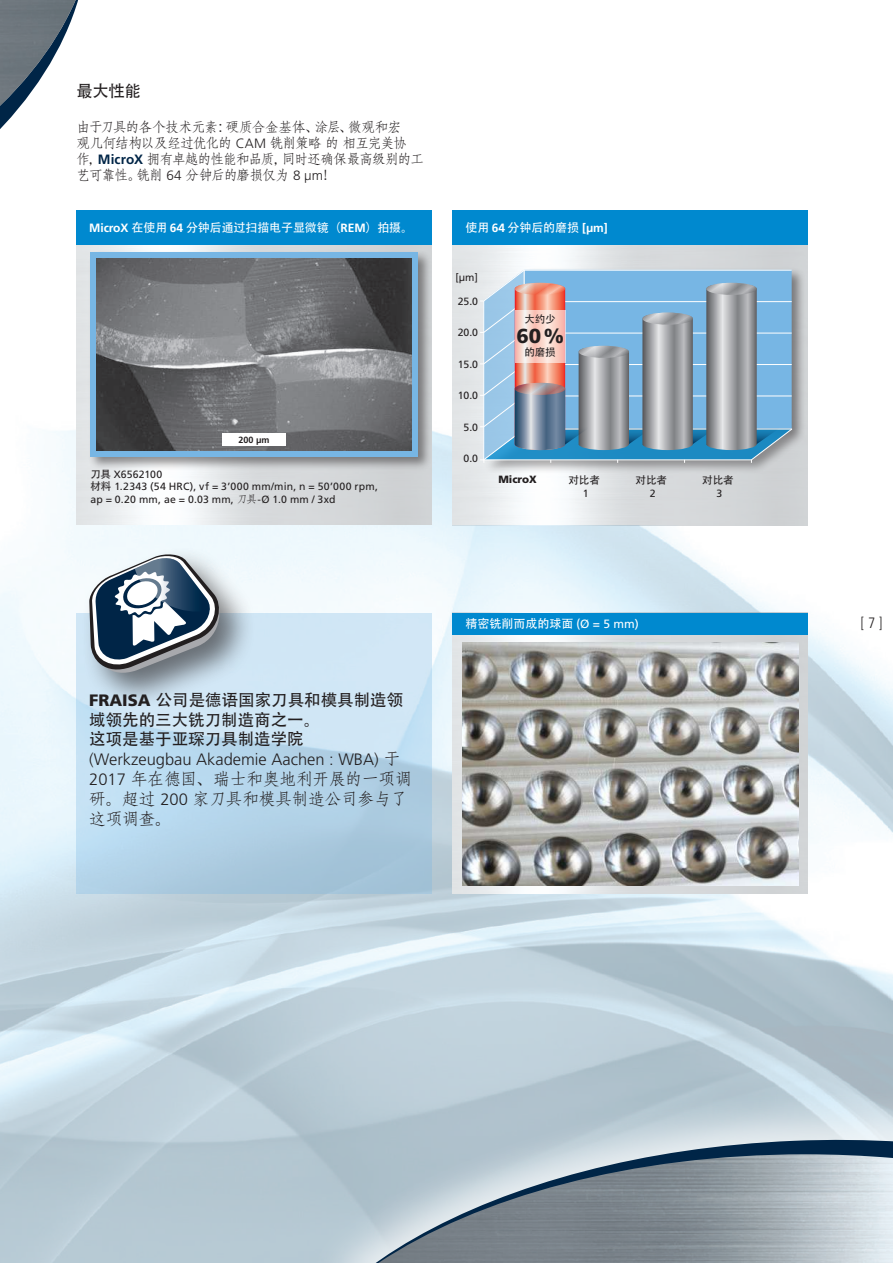
<style>
.page{position:relative;width:893px;height:1263px;background:#fff}
.page>*{position:absolute;margin:0;border:0;box-sizing:border-box;transform-origin:0 0}
.t1{font:900 20.25px "Frutiger LT Std";color:#231f20}
.t2{font:16.5px/19.8px "Adobe Heiti Std";color:#231f20}
.t3{font:16.5px/19.8px "Adobe Fangsong Std";color:#231f20}
.t4{font:300 16.5px "Frutiger LT Pro";color:#231f20}
.t5{font:300 condensed 15px "Frutiger LT Std";color:#231f20}
.t6{font:13.5px/16.2px "Adobe Fangsong Std";letter-spacing:-.05em;color:#231f20}
.t7{font:12px "Adobe Heiti Std";letter-spacing:-.01em;color:#fff}
.t8{font:10.5px/12.6px "Frutiger LT Std";letter-spacing:.02em;color:#231f20}
.t9{font:10.5px "Adobe Heiti Std";color:#231f20}
.t10{font:900 10.5px "Frutiger LT Std";color:#231f20}
.t11{font:700 9px "Frutiger LT Std";color:#231f20}
.s1{font-family:"Frutiger LT Pro";font-weight:300}
.s2{font-family:"Frutiger LT Pro";font-weight:700;color:#002547}
.s3{font-family:"Frutiger LT Std";font-weight:700}
.s4{font-family:"Adobe Heiti Std"}
.s5{font-family:"Adobe Fangsong Std"}
.s6{font-family:"Frutiger LT Pro";font-weight:900}
.s7{font-family:"Adobe Fangsong Std";font-weight:400}
.s8{font-family:"Frutiger LT Std"}
</style>
<div class="page">
<img style="left:0;top:327px;width:893px;height:936px">
<svg style="left:77px;top:613px;width:355px;height:280px"></svg>
<svg style="left:0;top:0;width:99px;height:362px"></svg>
<img style="left:0;top:0;width:76px;height:106px">
<div style="left:81px;top:547px;width:175px;height:162px;background:#231f20;opacity:.6"></div>
<svg style="left:89px;top:553px;width:135px;height:126px"></svg>
<img style="left:77px;top:245px;width:355px;height:280px">
<img style="left:453px;top:634px;width:355px;height:259px">
<img style="left:453px;top:245px;width:355px;height:280px">
<img style="left:462px;top:643px;width:336px;height:242px">
<div style="left:483px;top:267px;width:323px;height:207px;background:#231f20;opacity:.5"></div>
<svg style="left:479px;top:269px;width:314px;height:194px"></svg>
<div style="left:88px;top:250px;width:344px;height:221px;background:#231f20;opacity:.5"></div>
<svg style="left:90px;top:252px;width:328px;height:204px;fill:#77b6e4"></svg>
<img style="left:97px;top:259px;width:314px;height:191px">
<svg style="left:515px;top:383px;width:50px;height:12px"></svg>
<div style="left:77px;top:211px;width:355px;height:34px;background:#0089cf"></div>
<div style="left:453px;top:613px;width:355px;height:21px;background:#0089cf"></div>
<div style="left:453px;top:211px;width:355px;height:34px;background:#0089cf"></div>
<div style="left:222px;top:433px;width:64px;height:13px;background:#fff"></div>
<svg style="left:515px;top:310px;width:51px;height:52px"></svg>
<div style="left:308px;top:1087px;width:585px;height:176px;background:#fff;opacity:.75"></div>
<svg style="left:284px;top:1128px;width:609px;height:135px;fill:#b3c6d0"></svg>
<img style="left:378px;top:1154px;width:515px;height:109px">
<h2 class="t2" style="left:77px;top:82px;width:66px">最大性能</h2>
<p class="t6" style="left:77px;top:119px;width:349px">由于刀具的各个技术元素：硬质合金基体、涂层、微观和宏<br>观几何结构以及经过优化的 <span class="s1">CAM</span> 铣削策略 的 相互完美协<br>作，<span class="s2">MicroX</span> 拥有卓越的性能和品质，同时还确保最高级别的工艺可靠性。铣削 <span class="s1">64</span> 分钟后的磨损仅为 <span class="s1">8 μm</span>！</p>
<p class="t7" style="left:89px;top:221px;width:325px"><span class="s3">MicroX</span> 在使用 <span class="s3">64</span> 分钟后通过扫描电子显微镜（<span class="s3">REM</span>）拍摄。</p>
<p class="t11" style="left:239px;top:434px;width:33px">200 μm</p>
<p class="t8" style="left:90px;top:468px;width:289px"><span class="s4">刀具</span> X6562100<br><span class="s4">材料</span> 1.2343 (54 HRC), vf = 3’000 mm/min, n = 50’000 rpm, ap = 0.20 mm, ae = 0.03 mm, <span class="s5">刀具</span>-Ø 1.0 mm / 3xd</p>
<p class="t7" style="left:466px;top:221px;width:144px">使用 <span class="s3">64</span> 分钟后的磨损 <span class="s3">[μm]</span></p>
<p class="t8" style="left:455px;top:271px;width:24px">[µm]</p>
<p class="t8" style="left:458px;top:295px;width:22px">25.0</p>
<p class="t8" style="left:458px;top:326px;width:22px">20.0</p>
<p class="t8" style="left:458px;top:358px;width:22px">15.0</p>
<p class="t8" style="left:458px;top:389px;width:22px">10.0</p>
<p class="t8" style="left:464px;top:421px;width:16px">5.0</p>
<p class="t8" style="left:464px;top:452px;width:16px">0.0</p>
<p class="t9" style="left:525px;top:313px;width:33px">大约少</p>
<h1 class="t1" style="left:516px;top:323px;width:49px">60%</h1>
<p class="t9" style="left:524px;top:346px;width:33px">的磨损</p>
<p class="t10" style="left:498px;top:473px;width:40px">MicroX</p>
<p class="t9" style="left:636px;top:474px;width:33px">对比者</p>
<p class="t8" style="left:650px;top:487px;width:7px">2</p>
<p class="t9" style="left:568px;top:474px;width:33px">对比者</p>
<p class="t8" style="left:583px;top:487px;width:7px">1</p>
<p class="t9" style="left:702px;top:474px;width:33px">对比者</p>
<p class="t8" style="left:716px;top:487px;width:7px">3</p>
<h2 class="t2" style="left:89px;top:690px;width:315px"><span class="s6">FRAISA</span> 公司是德语国家刀具和模具制造领域领先的三大铣刀制造商之一。<br>这项是基于亚琛刀具制造学院</h2>
<h2 class="t4" style="left:89px;top:750px;width:312px">(Werkzeugbau Akademie Aachen : WBA) <span class="s7">于</span></h2>
<h2 class="t3" style="left:89px;top:769px;width:324px"><span class="s1">2017</span> 年在德国、瑞士和奥地利开展的一项调研。超过 <span class="s1">200</span> 家刀具和模具制造公司参与了这项调查。</h2>
<p class="t7" style="left:466px;top:617px;width:175px">精密铣削而成的球面 (<span class="s8">Ø = 5 mm)</span></p>
<h3 class="t5" style="left:861px;top:614px;width:24px">[ 7 ]</h3>
</div>
